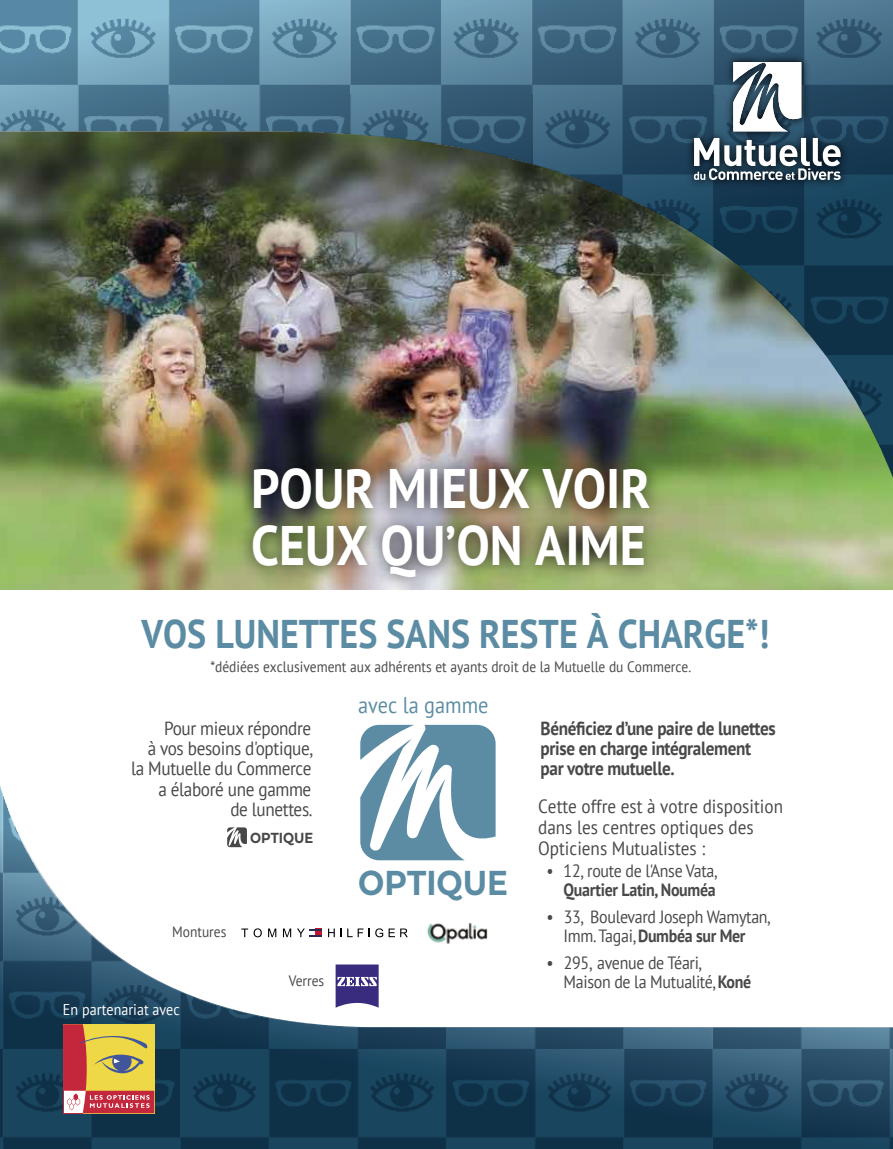
<style>
.page{position:relative;width:893px;height:1149px;background:#fff}
.page>*{position:absolute;margin:0;border:0;box-sizing:border-box;transform-origin:0 0}
.t1{font:700 55.5px/56.8px "PT Sans";color:#fff;scale:.9 1}
.t2{font:700 39.9px "PT Sans";color:#5b8ca4;scale:.9 1}
.t3{font:700 34.5px "Montserrat";color:#5b8ca4;scale:.9 1}
.t4{font:22.5px "PT Sans";color:#5b8ca4;scale:.9 1}
.t5{font:19.05px/20.4px "PT Sans";letter-spacing:-.015em;color:#484848;text-align:right;scale:.9 1}
.t6{font:700 19.05px/20.4px "PT Sans";letter-spacing:-.02em;color:#484848;scale:.9 1}
.t7{font:17.7px/19px "PT Sans";letter-spacing:-.02em;color:#484848;text-align:center;scale:.9 1}
.t8{font:700 17.7px "PT Sans";letter-spacing:-.02em;color:#484848;scale:.9 1}
.t9{font:15.6px "PT Sans";color:#fff;scale:.9 1}
.t10{font:15px "PT Sans";color:#484848;scale:.9 1}
.t11{font:700 14.55px "Montserrat";color:#474747;scale:.9 1}
.s1{font-weight:700}
</style>
<div class="page">
<svg style="left:0;top:785px;width:893px;height:363px"></svg>
<img style="left:416px;top:918px;width:86px;height:28px">
<img style="left:0;top:569px;width:893px;height:21px">
<img style="left:0;top:0;width:893px;height:569px">
<img style="left:682px;top:18px;width:170px;height:174px">
<svg style="left:733px;top:62px;width:68px;height:69px"></svg>
<svg style="left:694px;top:138px;width:147px;height:42px"></svg>
<svg style="left:241px;top:928px;width:7px;height:8px"></svg>
<svg style="left:254px;top:928px;width:8px;height:9px"></svg>
<svg style="left:268px;top:928px;width:8px;height:8px"></svg>
<svg style="left:283px;top:928px;width:8px;height:8px"></svg>
<svg style="left:297px;top:928px;width:25px;height:8px"></svg>
<svg style="left:328px;top:928px;width:35px;height:8px"></svg>
<svg style="left:369px;top:928px;width:14px;height:9px"></svg>
<svg style="left:389px;top:928px;width:19px;height:8px"></svg>
<svg style="left:360px;top:724px;width:136px;height:136px"></svg>
<div style="left:330px;top:959px;width:54px;height:53px;background:#fff"></div>
<svg style="left:336px;top:964px;width:43px;height:43px;background:#5f5496"></svg>
<svg style="left:63px;top:1023px;width:91px;height:90px;background:#d29256"></svg>
<svg style="left:227px;top:827px;width:20px;height:19px"></svg>
<img style="left:228px;top:438px;width:446px;height:152px">
<h1 class="t1" style="left:251px;top:459px;width:445px">POUR MIEUX VOIR<br>CEUX QU’ON AIME</h1>
<h2 class="t2" style="left:142px;top:607px;width:699px">VOS LUNETTES SANS RESTE À CHARGE*!</h2>
<p class="t10" style="left:210px;top:657px;width:536px">*dédiées exclusivement aux adhérents et ayants droit de la Mutuelle du Commerce.</p>
<p class="t5" style="left:131px;top:717px;width:203px">Pour mieux répondre<br>à vos besoins d'optique, la Mutuelle du Commerce a élaboré une gamme<br>de lunettes.</p>
<p class="t11" style="left:250px;top:826px;width:72px">OPTIQUE</p>
<p class="t10" style="left:172px;top:922px;width:62px">Montures</p>
<p class="t9" style="left:63px;top:998px;width:131px">En partenariat avec</p>
<p class="t10" style="left:289px;top:970px;width:41px">Verres</p>
<p class="t4" style="left:358px;top:690px;width:146px">avec la gamme</p>
<h3 class="t3" style="left:358px;top:857px;width:168px">OPTIQUE</h3>
<p class="t6" style="left:541px;top:717px;width:263px">Bénéficiez d’une paire de lunettes prise en charge intégralement par votre mutuelle.</p>
<p class="t5" style="left:538px;top:795px;width:274px;text-align:left">Cette offre est à votre disposition dans les centres optiques des<br>Opticiens Mutualistes :</p>
<p class="t7" style="left:546px;top:860px;width:191px">• 12, route de l'Anse Vata,</p>
<p class="t8" style="left:564px;top:878px;width:170px">Quartier Latin, Nouméa</p>
<p class="t7" style="left:546px;top:906px;width:250px">• 33, Boulevard Joseph Wamytan,<br>Imm.Tagai, <span class="s1">Dumbéa sur Mer</span></p>
<p class="t7" style="left:564px;top:952px;width:210px;text-align:left;text-indent:-17px">• 295, avenue de Téari,<br>Maison de la Mutualité,<span class="s1">Koné</span></p>
</div>
